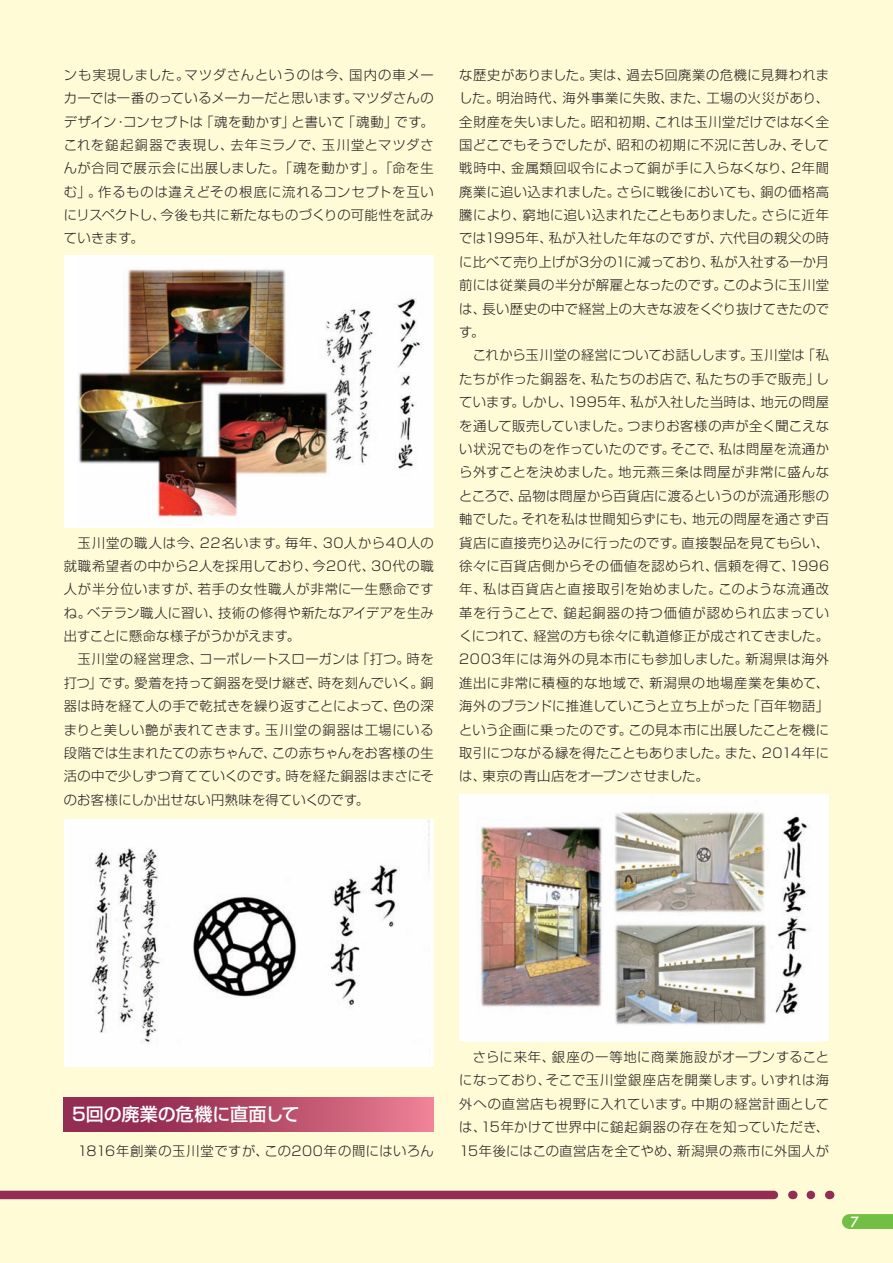
<style>
.page{position:relative;width:893px;height:1263px;background:#fffbd6}
.page>*{position:absolute;margin:0;border:0;box-sizing:border-box;transform-origin:0 0}
.t1{font:500 18px "Shin Go Pro";letter-spacing:-.01em;color:#fff}
.t2{font:500 13.8px "Futura";color:#fff}
.t3{font:300 13.35px/23.4px "Shin Go Pro";letter-spacing:.025em;color:#231f20;text-align:justify}
.t4{font:300 13.35px "Shin Go Pro";letter-spacing:.045em;color:#231f20}
</style>
<div class="page">
<div style="left:849px;top:1214px;width:44px;height:15px;background:#71bf44"></div>
<div style="left:0;top:1191px;width:774px;height:8px;background:#942d53"></div>
<svg style="left:811px;top:1191px;width:5px;height:8px"></svg>
<div style="left:64px;top:255px;width:370px;height:272px;background:#fff"></div>
<img style="left:78px;top:269px;width:345px;height:253px">
<img style="left:67px;top:820px;width:364px;height:246px">
<div style="left:64px;top:1097px;width:370px;height:34px;background:linear-gradient(to right,#831c45,#e67a8e)"></div>
<div style="left:459px;top:794px;width:370px;height:247px;background:#fff"></div>
<img style="left:477px;top:812px;width:334px;height:213px">
<p class="t3" style="left:64px;top:61px;width:371px">ンも実現しました。マツダさんというのは今、国内の車メーカーでは一番のっているメーカーだと思います。マツダさんのデザイン・コンセプトは「魂を動かす」と書いて「魂動」です。これを鎚起銅器で表現し、去年ミラノで、玉川堂とマツダさんが合同で展示会に出展しました。「魂を動かす」。「命を生む」。作るものは違えどその根底に流れるコンセプトを互いにリスペクトし、今後も共に新たなものづくりの可能性を試みていきます。</p>
<p class="t3" style="left:64px;top:529px;width:371px;text-align:left">　玉川堂の職人は今、22名います。毎年、30人から40人の就職希望者の中から2人を採用しており、今20代、30代の職人が半分位いますが、若手の女性職人が非常に一生懸命ですね。ベテラン職人に習い、技術の修得や新たなアイデアを生み出すことに懸命な様子がうかがえます。<br>　玉川堂の経営理念、コーポレートスローガンは「打つ。時を打つ」です。愛着を持って銅器を受け継ぎ、時を刻んでいく。銅器は時を経て人の手で乾拭きを繰り返すことによって、色の深まりと美しい艶が表れてきます。玉川堂の銅器は工場にいる段階では生まれたての赤ちゃんで、この赤ちゃんをお客様の生活の中で少しずつ育てていくのです。時を経た銅器はまさにそのお客様にしか出せない円熟味を得ていくのです。</p>
<p class="t3" style="left:459px;top:61px;width:371px;text-align:left">な歴史がありました。実は、過去5回廃業の危機に見舞われました。明治時代、海外事業に失敗、また、工場の火災があり、全財産を失いました。昭和初期、これは玉川堂だけではなく全国どこでもそうでしたが、昭和の初期に不況に苦しみ、そして戦時中、金属類回収令によって銅が手に入らなくなり、2年間廃業に追い込まれました。さらに戦後においても、銅の価格高騰により、窮地に追い込まれたこともありました。さらに近年では1995年、私が入社した年なのですが、六代目の親父の時に比べて売り上げが3分の1に減っており、私が入社する一か月前には従業員の半分が解雇となったのです。このように玉川堂は、長い歴史の中で経営上の大きな波をくぐり抜けてきたのです。<br>　これから玉川堂の経営についてお話しします。玉川堂は「私たちが作った銅器を、私たちのお店で、私たちの手で販売」しています。しかし、1995年、私が入社した当時は、地元の問屋を通して販売していました。つまりお客様の声が全く聞こえない状況でものを作っていたのです。そこで、私は問屋を流通から外すことを決めました。地元燕三条は問屋が非常に盛んなところで、品物は問屋から百貨店に渡るというのが流通形態の軸でした。それを私は世間知らずにも、地元の問屋を通さず百貨店に直接売り込みに行ったのです。直接製品を見てもらい、徐々に百貨店側からその価値を認められ、信頼を得て、1996年、私は百貨店と直接取引を始めました。このような流通改革を行うことで、鎚起銅器の持つ価値が認められ広まっていくにつれて、経営の方も徐々に軌道修正が成されてきました。<br>2003年には海外の見本市にも参加しました。新潟県は海外進出に非常に積極的な地域で、新潟県の地場産業を集めて、海外のブランドに推進していこうと立ち上がった「百年物語」という企画に乗ったのです。この見本市に出展したことを機に取引につながる縁を得たこともありました。また、2014年には、東京の青山店をオープンさせました。</p>
<h1 class="t1" style="left:72px;top:1099px;width:229px">5回の廃業の危機に直面して</h1>
<p class="t4" style="left:64px;top:1139px;width:371px">　1816年創業の玉川堂ですが、この200年の間にはいろん</p>
<p class="t3" style="left:459px;top:1044px;width:371px">　さらに来年、銀座の一等地に商業施設がオープンすることになっており、そこで玉川堂銀座店を開業します。いずれは海外への直営店も視野に入れています。中期の経営計画としては、15年かけて世界中に鎚起銅器の存在を知っていただき、15年後にはこの直営店を全てやめ、新潟県の燕市に外国人が</p>
<p class="t2" style="left:850px;top:1212px;width:10px">7</p>
</div>
